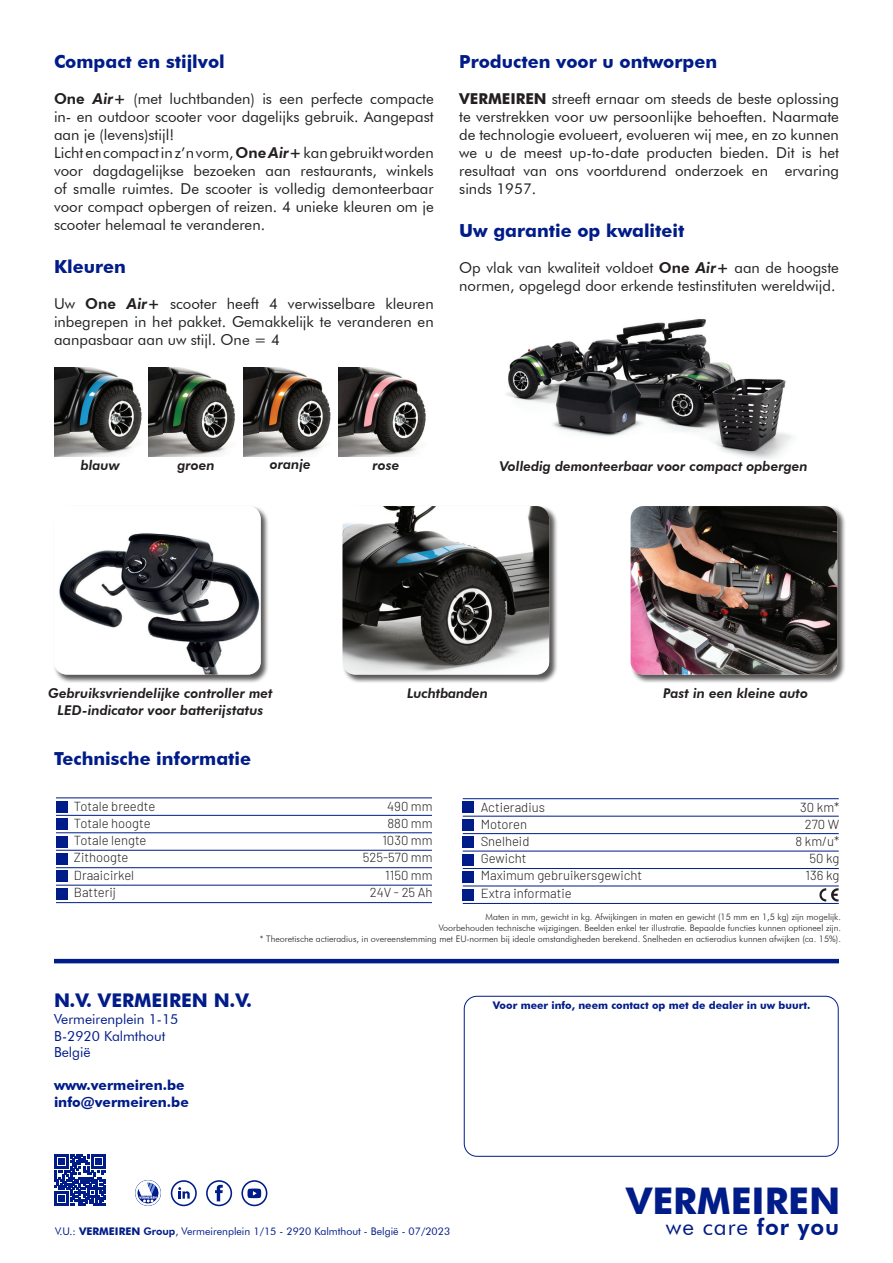
<style>
.page{position:relative;width:893px;height:1263px;background:#fff}
.page>*{position:absolute;margin:0;border:0;box-sizing:border-box;transform-origin:0 0}
.t1{font:700 36.75px "Futura BT";color:#001c88}
.t2{font:22.65px "Futura BT";letter-spacing:.04em;color:#001c88}
.t3{font:700 18.9px "Futura BT";color:#001c88}
.t4{font:700 18px "Futura BT";color:#001c88}
.t5{font:15px/18px "Futura BT";color:#231f20;text-align:justify}
.t6{font:13.8px "Futura BT";color:#001c88}
.t7{font:700 13.8px "Futura BT";color:#001c88}
.t8{font:italic 800 13.5px/16.2px "Futura BT";color:#231f20;text-align:center}
.t9{font:300 13.05px "Barlow";color:#231f20}
.t10{font:10.5px "Futura BT";color:#001c88}
.t11{font:700 10.5px "Futura BT";color:#001c88}
.t12{font:300 9px "Futura BT";color:#231f20}
.s1{font-weight:800}
.s2{font-weight:800;font-style:italic}
.s3{font-weight:700}
</style>
<div class="page">
<div style="left:56px;top:801px;width:11px;height:11px;background:#001c88"></div>
<div style="left:56px;top:818px;width:11px;height:12px;background:#001c88"></div>
<div style="left:56px;top:836px;width:11px;height:11px;background:#001c88"></div>
<div style="left:56px;top:853px;width:11px;height:12px;background:#001c88"></div>
<div style="left:56px;top:871px;width:11px;height:11px;background:#001c88"></div>
<div style="left:56px;top:888px;width:11px;height:11px;background:#001c88"></div>
<hr style="left:56px;top:902px;width:376px;height:1px;background:#001c88">
<hr style="left:56px;top:885px;width:376px;height:1px;background:#001c88">
<hr style="left:56px;top:867px;width:376px;height:1px;background:#001c88">
<hr style="left:56px;top:850px;width:376px;height:1px;background:#001c88">
<hr style="left:56px;top:832px;width:376px;height:1px;background:#001c88">
<hr style="left:56px;top:815px;width:376px;height:1px;background:#001c88">
<hr style="left:56px;top:798px;width:376px;height:1px;background:#001c88">
<div style="left:463px;top:802px;width:11px;height:11px;background:#001c88"></div>
<div style="left:463px;top:819px;width:11px;height:11px;background:#001c88"></div>
<div style="left:463px;top:837px;width:11px;height:11px;background:#001c88"></div>
<div style="left:463px;top:854px;width:11px;height:11px;background:#001c88"></div>
<div style="left:463px;top:871px;width:11px;height:12px;background:#001c88"></div>
<div style="left:463px;top:889px;width:11px;height:11px;background:#001c88"></div>
<hr style="left:463px;top:903px;width:376px;height:1px;background:#001c88">
<hr style="left:463px;top:886px;width:376px;height:1px;background:#001c88">
<hr style="left:463px;top:868px;width:376px;height:1px;background:#001c88">
<hr style="left:463px;top:851px;width:376px;height:1px;background:#001c88">
<hr style="left:463px;top:833px;width:376px;height:1px;background:#001c88">
<hr style="left:463px;top:816px;width:376px;height:1px;background:#001c88">
<hr style="left:463px;top:798px;width:376px;height:1px;background:#001c88">
<svg style="left:819px;top:888px;width:20px;height:13px"></svg>
<svg style="left:54px;top:1154px;width:52px;height:52px"></svg>
<div style="left:171px;top:1180px;width:26px;height:26px;border:2px solid #001c88;border-radius:50%"></div>
<svg style="left:178px;top:1187px;width:12px;height:11px"></svg>
<div style="left:206px;top:1180px;width:26px;height:26px;border:2px solid #001c88;border-radius:50%"></div>
<svg style="left:215px;top:1185px;width:8px;height:16px"></svg>
<div style="left:241px;top:1180px;width:26px;height:26px;border:2px solid #001c88;border-radius:50%"></div>
<svg style="left:247px;top:1188px;width:14px;height:10px"></svg>
<div style="left:464px;top:996px;width:375px;height:161px;border:1px solid #001c88;border-radius:13px"></div>
<div style="left:135px;top:1180px;width:26px;height:26px;border:1px solid #001c88;border-radius:50%"></div>
<svg style="left:136px;top:1181px;width:24px;height:24px"></svg>
<hr style="left:54px;top:959px;width:785px;height:4px;background:#001c88">
<img style="left:506px;top:319px;width:286px;height:140px">
<img style="left:54px;top:367px;width:181px;height:89px">
<img style="left:244px;top:367px;width:182px;height:89px">
<div style="left:54px;top:506px;width:216px;height:177px;background:#231f20;opacity:.75"></div>
<img style="left:54px;top:506px;width:207px;height:168px">
<div style="left:630px;top:506px;width:216px;height:177px;background:#231f20;opacity:.75"></div>
<img style="left:631px;top:506px;width:206px;height:168px">
<div style="left:342px;top:506px;width:216px;height:177px;background:#231f20;opacity:.75"></div>
<img style="left:342px;top:506px;width:207px;height:168px">
<p class="t4" style="left:54px;top:50px;width:172px">Compact en stijlvol</p>
<p class="t5" style="left:54px;top:89px;width:381px"><span class="s1">One</span> <span class="s2">Air</span><span class="s1">+</span> (met luchtbanden) is een perfecte compacte</p>
<p class="t5" style="left:54px;top:107px;width:381px">in- en outdoor scooter voor dagelijks gebruik. Aangepast aan je (levens)stijl!</p>
<p class="t5" style="left:54px;top:143px;width:381px">Licht en compact in z’n vorm, <span class="s1">One</span> <span class="s2">Air</span><span class="s1">+</span> kan gebruikt worden voor dagdagelijkse bezoeken aan restaurants, winkels of smalle ruimtes. De scooter is volledig demonteerbaar voor compact opbergen of reizen. 4 unieke kleuren om je scooter helemaal te veranderen.</p>
<p class="t4" style="left:54px;top:256px;width:73px">Kleuren</p>
<p class="t5" style="left:54px;top:294px;width:381px">Uw <span class="s1">One</span> <span class="s2">Air</span><span class="s1">+</span> scooter heeft 4 verwisselbare kleuren inbegrepen in het pakket. Gemakkelijk te veranderen en aanpasbaar aan uw stijl. One = 4</p>
<p class="t4" style="left:459px;top:50px;width:259px">Producten voor u ontworpen</p>
<p class="t5" style="left:459px;top:89px;width:381px"><span class="s3">VERMEIREN</span> streeft ernaar om steeds de beste oplossing te verstrekken voor uw persoonlijke behoeften. Naarmate de technologie evolueert, evolueren wij mee, en zo kunnen we u de meest up-to-date producten bieden. Dit is het resultaat van ons voortdurend onderzoek en ervaring sinds 1957.</p>
<p class="t4" style="left:459px;top:220px;width:227px">Uw garantie op kwaliteit</p>
<p class="t5" style="left:459px;top:258px;width:381px">Op vlak van kwaliteit voldoet <span class="s1">One</span> <span class="s2">Air</span><span class="s1">+</span> aan de hoogste normen, opgelegd door erkende testinstituten wereldwijd.</p>
<p class="t8" style="left:81px;top:457px;width:41px">blauw</p>
<p class="t8" style="left:177px;top:457px;width:39px">groen</p>
<p class="t8" style="left:270px;top:457px;width:43px">oranje</p>
<p class="t8" style="left:372px;top:457px;width:29px">rose</p>
<p class="t8" style="left:500px;top:458px;width:309px">Volledig demonteerbaar voor compact opbergen</p>
<p class="t8" style="left:48px;top:685px;width:226px">Gebruiksvriendelijke controller met<br>LED-indicator voor batterijstatus</p>
<p class="t8" style="left:663px;top:685px;width:146px">Past in een kleine auto</p>
<p class="t8" style="left:407px;top:685px;width:82px">Luchtbanden</p>
<p class="t4" style="left:54px;top:747px;width:199px">Technische informatie</p>
<p class="t9" style="left:74px;top:797px;width:83px">Totale breedte</p>
<p class="t9" style="left:387px;top:797px;width:47px">490 mm</p>
<p class="t9" style="left:74px;top:814px;width:78px">Totale hoogte</p>
<p class="t9" style="left:387px;top:814px;width:47px">880 mm</p>
<p class="t9" style="left:74px;top:831px;width:74px">Totale lengte</p>
<p class="t9" style="left:382px;top:831px;width:52px">1030 mm</p>
<p class="t9" style="left:74px;top:848px;width:56px">Zithoogte</p>
<p class="t9" style="left:363px;top:848px;width:71px">525-570 mm</p>
<p class="t9" style="left:74px;top:865px;width:62px">Draaicirkel</p>
<p class="t9" style="left:385px;top:865px;width:49px">1150 mm</p>
<p class="t9" style="left:74px;top:883px;width:44px">Batterij</p>
<p class="t9" style="left:370px;top:883px;width:64px">24V - 25 Ah</p>
<p class="t9" style="left:481px;top:798px;width:66px">Actieradius</p>
<p class="t9" style="left:800px;top:798px;width:41px">30 km*</p>
<p class="t9" style="left:481px;top:815px;width:48px">Motoren</p>
<p class="t9" style="left:805px;top:815px;width:36px">270 W</p>
<p class="t9" style="left:481px;top:832px;width:50px">Snelheid</p>
<p class="t9" style="left:796px;top:832px;width:45px">8 km/u*</p>
<p class="t9" style="left:481px;top:849px;width:47px">Gewicht</p>
<p class="t9" style="left:809px;top:849px;width:31px">50 kg</p>
<p class="t9" style="left:481px;top:866px;width:163px">Maximum gebruikersgewicht</p>
<p class="t9" style="left:806px;top:866px;width:35px">136 kg</p>
<p class="t9" style="left:481px;top:883px;width:93px">Extra informatie</p>
<p class="t12" style="left:486px;top:911px;width:357px">Maten in mm, gewicht in kg. Afwijkingen in maten en gewicht (15 mm en 1,5 kg) zijn mogelijk.</p>
<p class="t12" style="left:439px;top:922px;width:404px">Voorbehouden technische wijzigingen. Beelden enkel ter illustratie. Bepaalde functies kunnen optioneel zijn.</p>
<p class="t12" style="left:260px;top:933px;width:582px">* Theoretische actieradius, in overeenstemming met EU-normen bij ideale omstandigheden berekend. Snelheden en actieradius kunnen afwijken (ca. 15%).</p>
<p class="t3" style="left:54px;top:989px;width:199px">N.V. VERMEIREN N.V.</p>
<p class="t6" style="left:54px;top:1011px;width:126px">Vermeirenplein 1-15</p>
<p class="t6" style="left:54px;top:1027px;width:113px">B-2920 Kalmthout</p>
<p class="t6" style="left:54px;top:1044px;width:38px">België</p>
<p class="t7" style="left:54px;top:1077px;width:132px">www.vermeiren.be</p>
<p class="t7" style="left:54px;top:1094px;width:136px">info@vermeiren.be</p>
<p class="t11" style="left:493px;top:999px;width:319px">Voor meer info, neem contact op met de dealer in uw buurt.</p>
<p class="t1" style="left:626px;top:1178px;width:216px">VERMEIREN</p>
<p class="t10" style="left:55px;top:1225px;width:397px">V.U.: <span class="s3">VERMEIREN</span> <span class="s1">Group</span>, Vermeirenplein 1/15 - 2920 Kalmthout - België - 07/2023</p>
<p class="t2" style="left:666px;top:1213px;width:175px">we care <span class="s1">for you</span></p>
</div>
